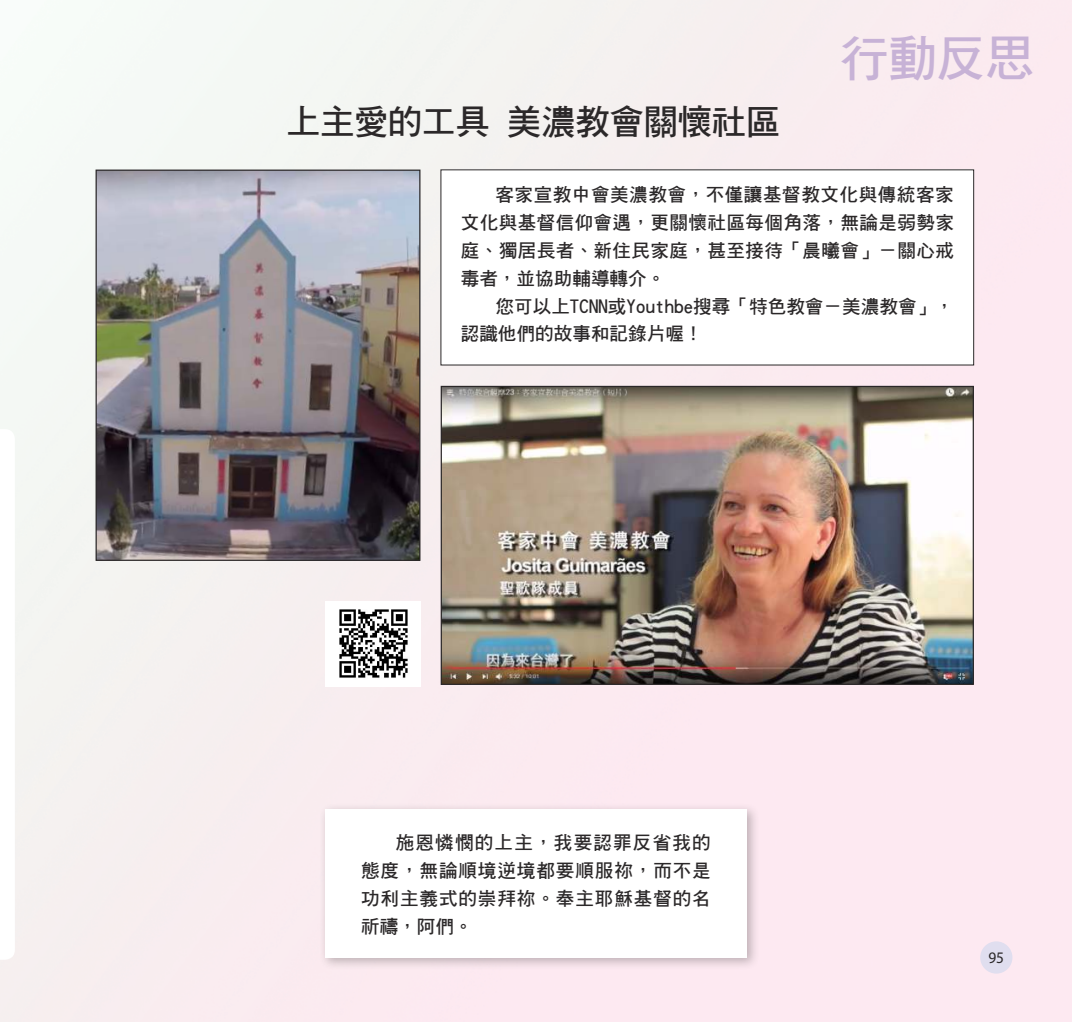
<style>
.page{position:relative;width:1072px;height:1022px;background:#fff}
.page>*{position:absolute;margin:0;border:0;box-sizing:border-box;transform-origin:0 0}
.t1{font:49.52px "DF Hei W7 WIN BF";color:#c7b2d6}
.t2{font:34.65px "DF Hei W7 WIN BF";letter-spacing:-.025em;color:#2b2829}
.t3{font:18.55px/27.8px "DF Hei W7 WIN BF";letter-spacing:.02em;color:#2b2829;text-align:justify}
.t4{font:18.55px/27.8px "DF Hei W7 WIN BF";color:#2b2829}
.t5{font:16.1px "Myriad Pro";color:#2b2829;scale:.95 1}
</style>
<div class="page">
<img style="left:0;top:0;width:1071px;height:1022px">
<svg style="left:0;top:429px;width:15px;height:531px"></svg>
<div style="left:319px;top:802px;width:441px;height:169px;background:#2b2829;opacity:.3"></div>
<div style="left:325px;top:809px;width:422px;height:148px;background:#fff"></div>
<div style="left:980px;top:941px;width:32px;height:33px;background:#e0deef;border-radius:50%"></div>
<div style="left:441px;top:170px;width:532px;height:195px;background:#fff"></div>
<img style="left:97px;top:172px;width:321px;height:387px">
<div style="left:95px;top:170px;width:325px;height:391px;border:1px solid #2b2829"></div>
<img style="left:442px;top:388px;width:529px;height:295px">
<div style="left:440px;top:386px;width:533px;height:299px;border:1px solid #2b2829"></div>
<div style="left:325px;top:601px;width:95px;height:86px;background:#fff"></div>
<img style="left:339px;top:609px;width:69px;height:69px">
<h2 class="t2" style="left:286px;top:105px;width:495px">上主愛的工具 美濃教會關懷社區</h2>
<h1 class="t1" style="left:839px;top:34px;width:197px">行動反思</h1>
<p class="t3" style="left:461px;top:180px;width:494px;text-indent:35px">客家宣教中會美濃教會，不僅讓基督教文化與傳統客家文化與基督信仰會遇，更關懷社區每個角落，無論是弱勢家庭、獨居長者、新住民家庭，甚至接待「晨曦會」－關心戒毒者，並協助輔導轉介。</p>
<p class="t4" style="left:461px;top:292px;width:494px;text-indent:35px">您可以上TCNN或Youthbe搜尋「特色教會－美濃教會」，認識他們的故事和記錄片喔！</p>
<p class="t3" style="left:361px;top:829px;width:351px;text-indent:35px">施恩憐憫的上主，我要認罪反省我的態度，無論順境逆境都要順服祢，而不是功利主義式的崇拜祢。奉主耶穌基督的名祈禱，阿們。</p>
<p class="t5" style="left:988px;top:948px;width:18px">95</p>
</div>
